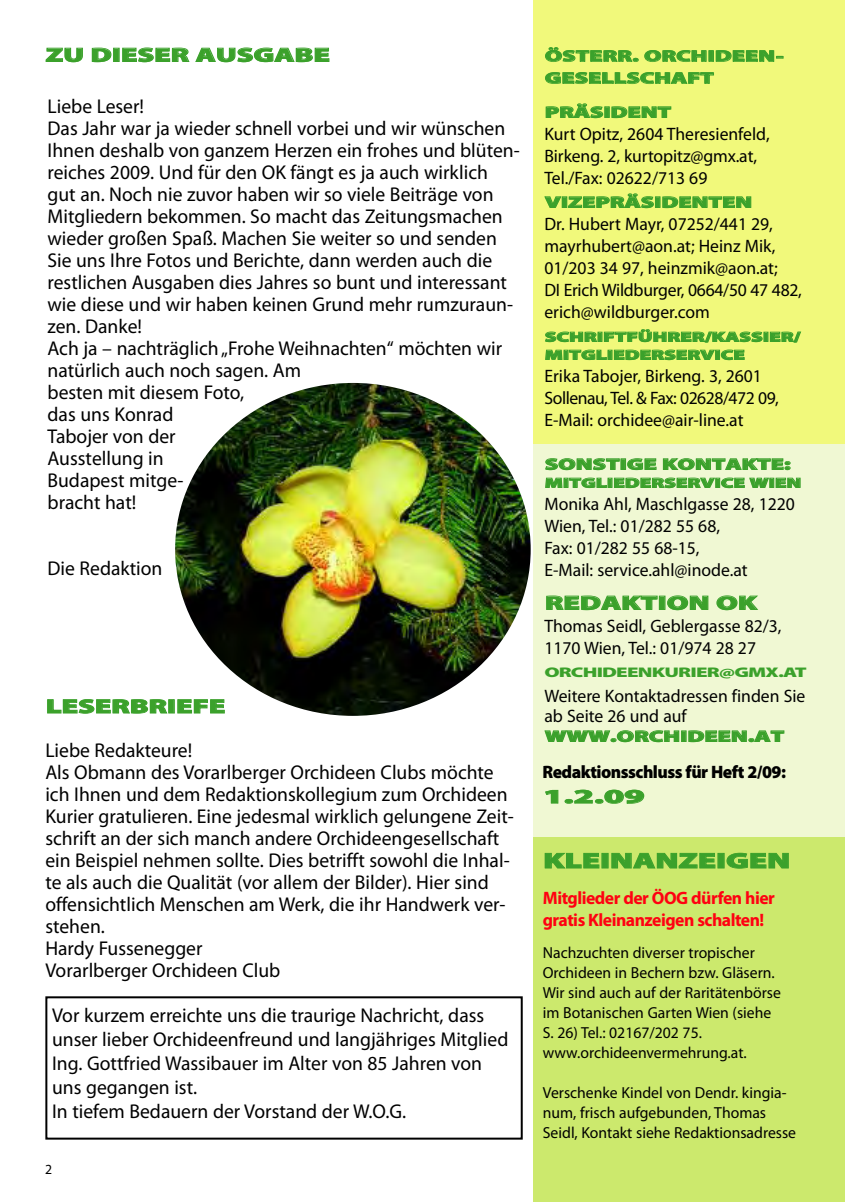
<style>
.page{position:relative;width:845px;height:1202px;background:#fff}
.page>*{position:absolute;margin:0;border:0;box-sizing:border-box;transform-origin:0 0}
.t1{font:900 22px "Myriad Pro";letter-spacing:-.005em;color:#3ba12b;scale:1.5 1}
.t2{font:20px/22px "Myriad Pro";color:#000}
.t3{font:900 20px "Myriad Pro";letter-spacing:-.005em;color:#3ba12b;scale:1.5 1}
.t4{font:900 20px "Myriad Pro";letter-spacing:-.005em;color:#3ba12b;scale:1.8 1}
.t5{font:18px/22px "Myriad Pro";color:#000}
.t6{font:700 18px/22px "Myriad Pro";letter-spacing:-.03em;color:#ff0111}
.t7{font:900 18px "Myriad Pro";letter-spacing:-.03em;color:#000}
.t8{font:16px/20px "Myriad Pro";color:#000}
.t9{font:900 16px/22px "Myriad Pro";color:#3ba12b;scale:1.5 1}
.t10{font:900 14px/18px "Myriad Pro";color:#3ba12b;scale:1.5 1}
.t11{font:900 14px "Myriad Pro";letter-spacing:-.04em;color:#3ba12b;scale:1.5 1}
.t12{font:14px "Myriad Pro";color:#000}
</style>
<div class="page">
<div style="left:45px;top:996px;width:478px;height:144px;border:2px solid #000"></div>
<div style="left:533px;top:830px;width:312px;height:372px;background:#cce96d"></div>
<div style="left:533px;top:0;width:312px;height:448px;background:#f1f97b"></div>
<div style="left:533px;top:445px;width:312px;height:392px;background:#f0f8d3"></div>
<img style="left:175px;top:383px;width:356px;height:333px;border-radius:50%">
<p class="t3" style="left:46px;top:47px;width:191px">ZU DIESER AUSGABE</p>
<p class="t2" style="left:48px;top:97px;width:474px">Liebe Leser!<br>Das Jahr war ja wieder schnell vorbei und wir wünschen Ihnen deshalb von ganzem Herzen ein frohes und blüten&shy;reiches 2009. Und für den OK fängt es ja auch wirklich gut an. Noch nie zuvor haben wir so viele Beiträge von Mitgliedern bekommen. So macht das Zeitungsmachen wieder großen Spaß. Machen Sie weiter so und senden Sie uns Ihre Fotos und Berichte, dann werden auch die restlichen Ausgaben dies Jahres so bunt und interessant wie diese und wir haben keinen Grund mehr rumzuraun&shy;zen. Danke!<br>Ach ja – nachträglich „Frohe Weihnachten“ möchten wir natürlich auch noch sagen. Am<br>besten mit diesem Foto,<br>das uns Konrad<br>Tabojer von der<br>Ausstellung in<br>Budapest mitge-<br>bracht hat!</p>
<p class="t2" style="left:48px;top:559px;width:116px">Die Redaktion</p>
<p class="t3" style="left:46px;top:699px;width:121px">LESERBRIEFE</p>
<p class="t2" style="left:45px;top:741px;width:470px">Liebe Redakteure!<br>Als Obmann des Vorarlberger Orchideen Clubs möchte ich Ihnen und dem Redaktionskollegium zum Orchideen Kurier gratulieren. Eine jedesmal wirklich gelungene Zeit&shy;schrift an der sich manch andere Orchideengesellschaft ein Beispiel nehmen sollte. Dies betrifft sowohl die Inhal&shy;te als auch die Qualität (vor allem der Bilder). Hier sind offensichtlich Menschen am Werk, die ihr Handwerk ver&shy;stehen.<br>Hardy Fussenegger<br>Vorarlberger Orchideen Club</p>
<p class="t2" style="left:52px;top:1005px;width:458px;line-height:24px">Vor kurzem erreichte uns die traurige Nachricht, dass unser lieber Orchideenfreund und langjähriges Mitglied Ing. Gottfried Wassibauer im Alter von 85 Jahren von uns gegangen ist.<br>In tiefem Bedauern der Vorstand der W.O.G.</p>
<p class="t12" style="left:45px;top:1164px;width:9px">2</p>
<p class="t9" style="left:545px;top:46px;width:161px">ÖSTERR. ORCHIDEEN-<br>GESELLSCHAFT</p>
<p class="t9" style="left:545px;top:102px;width:86px">PRÄSIDENT</p>
<p class="t5" style="left:544px;top:124px;width:227px">Kurt Opitz, 2604 Theresienfeld,<br>Birkeng. 2, kurtopitz@gmx.at,<br>Tel./Fax: 02622/713 69</p>
<p class="t9" style="left:545px;top:192px;width:140px">VIZEPRÄSIDENTEN</p>
<p class="t5" style="left:544px;top:214px;width:259px">Dr. Hubert Mayr, 07252/441 29, mayrhubert@aon.at; Heinz Mik,<br>01/203 34 97, heinzmik@aon.at;<br>DI Erich Wildburger, 0664/50 47 482, erich@wildburger.com</p>
<p class="t10" style="left:545px;top:329px;width:172px">SCHRIFTFÜHRER/KASSIER/<br>MITGLIEDERSERVICE</p>
<p class="t5" style="left:544px;top:366px;width:236px">Erika Tabojer, Birkeng. 3, 2601<br>Sollenau, Tel. &amp; Fax: 02628/472 09,<br>E-Mail: orchidee@air-line.at</p>
<p class="t9" style="left:545px;top:454px;width:165px">SONSTIGE KONTAKTE:</p>
<p class="t10" style="left:545px;top:475px;width:173px">MITGLIEDERSERVICE WIEN</p>
<p class="t5" style="left:544px;top:494px;width:252px">Monika Ahl, Maschlgasse 28, 1220<br>Wien, Tel.: 01/282 55 68,<br>Fax: 01/282 55 68-15,<br>E-Mail: service.ahl@inode.at</p>
<p class="t3" style="left:545px;top:595px;width:143px">REDAKTION OK</p>
<p class="t5" style="left:544px;top:616px;width:239px">Thomas Seidl, Geblergasse 82/3,<br>1170 Wien, Tel.: 01/974 28 27</p>
<p class="t11" style="left:544px;top:667px;width:176px">ORCHIDEENKURIER@GMX.AT</p>
<p class="t5" style="left:544px;top:687px;width:262px;line-height:20px">Weitere Kontaktadressen finden Sie ab Seite 26 und auf</p>
<p class="t9" style="left:545px;top:726px;width:161px">WWW.ORCHIDEEN.AT</p>
<p class="t7" style="left:542px;top:765px;width:245px">Redaktionsschluss für Heft 2/09:</p>
<p class="t4" style="left:543px;top:789px;width:58px">1.2.09</p>
<p class="t1" style="left:543px;top:852px;width:166px">KLEINANZEIGEN</p>
<p class="t6" style="left:543px;top:889px;width:234px">Mitglieder der ÖOG dürfen hier gratis Kleinanzeigen schalten!</p>
<p class="t8" style="left:543px;top:944px;width:240px">Nachzuchten diverser tropischer Orchideen in Bechern bzw. Gläsern.<br>Wir sind auch auf der Raritätenbörse im Botanischen Garten Wien (siehe S. 26) Tel.: 02167/202 75. www.orchideenvermehrung.at.</p>
<p class="t8" style="left:543px;top:1084px;width:255px">Verschenke Kindel von Dendr. kingia&shy;num, frisch aufgebunden, Thomas<br>Seidl, Kontakt siehe Redaktionsadresse</p>
</div>
